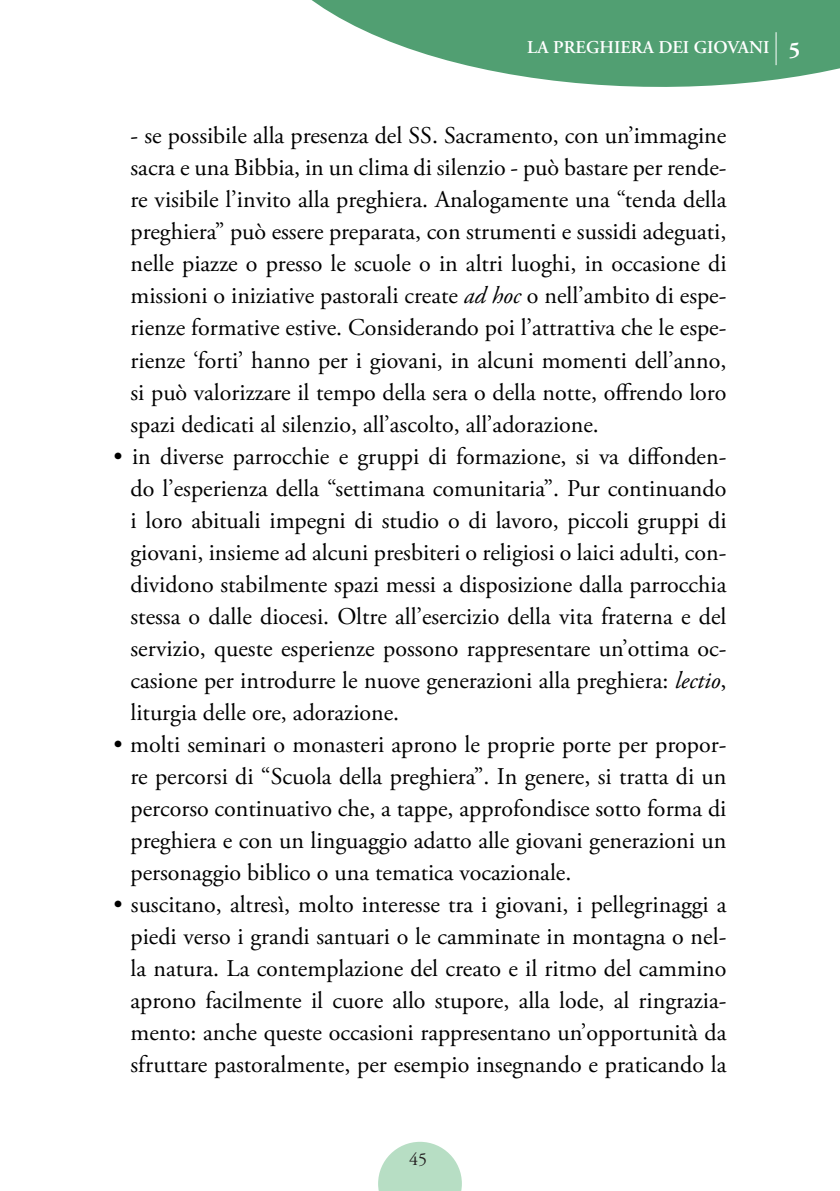
<style>
.page{position:relative;width:840px;height:1191px;background:#fff}
.page>*{position:absolute;margin:0;border:0;box-sizing:border-box;transform-origin:0 0}
.t1{font:24px/32px "Adobe Garamond Pro";color:#000;text-align:justify}
.t2{font:700 22px "Adobe Garamond Pro";color:#fff}
.t3{font:600 18px "Adobe Garamond Pro";color:#fff}
.t4{font:18px "Adobe Garamond Pro";color:#231f20}
.s1{font-style:italic}
</style>
<div class="page">
<svg style="left:378px;top:1141px;width:83px;height:50px"></svg>
<svg style="left:311px;top:0;width:528px;height:87px;fill:#519f72"></svg>
<hr style="left:775px;top:32px;width:1px;height:33px;background:#fff">
<p class="t3" style="left:527px;top:37px;width:244px">LA PREGHIERA DEI GIOVANI</p>
<p class="t2" style="left:788px;top:37px;width:13px">5</p>
<p class="t1" style="left:130px;top:121px;width:597px">- se possibile alla presenza del SS. Sacramento, con un’immagine sacra e una Bibbia, in un clima di silenzio - può bastare per rende&shy;re visibile l’invito alla preghiera. Analogamente una “tenda della preghiera” può essere preparata, con strumenti e sussidi adeguati, nelle piazze o presso le scuole o in altri luoghi, in occasione di missioni o iniziative pastorali create <span class="s1">ad hoc</span> o nell’ambito di espe&shy;rienze formative estive. Considerando poi l’attrattiva che le espe&shy;rienze ‘forti’ hanno per i giovani, in alcuni momenti dell’anno, si può valorizzare il tempo della sera o della notte, offrendo loro spazi dedicati al silenzio, all’ascolto, all’adorazione.</p>
<p class="t1" style="left:130px;top:441px;width:597px;text-indent:-17px">• in diverse parrocchie e gruppi di formazione, si va diffonden&shy;do l’esperienza della “settimana comunitaria”. Pur continuando i loro abituali impegni di studio o di lavoro, piccoli gruppi di giovani, insieme ad alcuni presbiteri o religiosi o laici adulti, con&shy;dividono stabilmente spazi messi a disposizione dalla parrocchia stessa o dalle diocesi. Oltre all’esercizio della vita fraterna e del servizio, queste esperienze possono rappresentare un’ottima oc&shy;casione per introdurre le nuove generazioni alla preghiera: <span class="s1">lectio</span>, liturgia delle ore, adorazione.</p>
<p class="t1" style="left:130px;top:729px;width:597px;text-indent:-17px">• molti seminari o monasteri aprono le proprie porte per propor&shy;re percorsi di “Scuola della preghiera”. In genere, si tratta di un percorso continuativo che, a tappe, approfondisce sotto forma di preghiera e con un linguaggio adatto alle giovani generazioni un personaggio biblico o una tematica vocazionale.</p>
<p class="t1" style="left:130px;top:889px;width:597px;text-indent:-17px">• suscitano, altresì, molto interesse tra i giovani, i pellegrinaggi a piedi verso i grandi santuari o le camminate in montagna o nel&shy;la natura. La contemplazione del creato e il ritmo del cammino aprono facilmente il cuore allo stupore, alla lode, al ringrazia&shy;mento: anche queste occasioni rappresentano un’opportunità da sfruttare pastoralmente, per esempio insegnando e praticando la</p>
<p class="t4" style="left:409px;top:1148px;width:19px">45</p>
</div>
